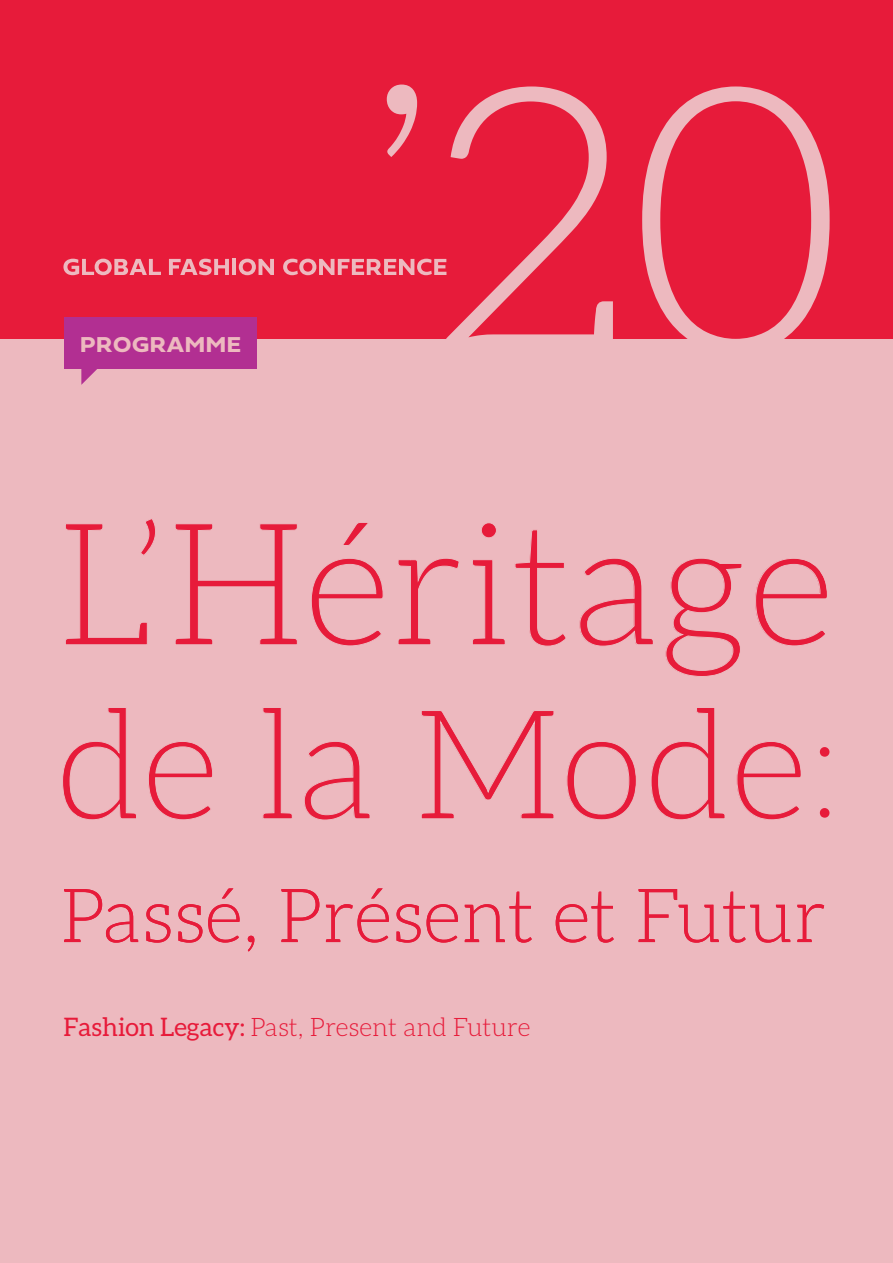
<style>
.page{position:relative;width:893px;height:1263px;background:#edb9bf}
.page>*{position:absolute;margin:0;border:0;box-sizing:border-box;transform-origin:0 0}
.t1{font:300 171px "Aleo";color:#e71b3a}
.t2{font:300 153px "Aleo";color:#e71b3a}
.t3{font:300 75px "Aleo";color:#e71b3a}
.t4{font:300 25.5px "Aleo";color:#e71b3a}
.t5{font:700 22.5px "Fieldwork Hum";letter-spacing:.025em;color:#edb9bf;scale:1.07 1}
.s1{font-weight:400}
</style>
<div class="page">
<div style="left:0;top:0;width:893px;height:339px;background:#e71b3a"></div>
<svg style="left:642px;top:86px;width:188px;height:253px"></svg>
<svg style="left:63px;top:259px;width:98px;height:16px"></svg>
<svg style="left:169px;top:259px;width:60px;height:16px"></svg>
<hr style="left:232px;top:259px;width:4px;height:16px;background:#edb9bf">
<svg style="left:239px;top:259px;width:35px;height:16px"></svg>
<svg style="left:283px;top:85px;width:330px;height:254px"></svg>
<div style="left:65px;top:317px;width:192px;height:52px;background:#b22f92"></div>
<svg style="left:81px;top:369px;width:16px;height:16px"></svg>
<p class="t5" style="left:80px;top:327px;width:152px">PROGRAMME</p>
<h1 class="t1" style="left:57px;top:492px;width:778px">L’Héritage</h1>
<h2 class="t2" style="left:57px;top:682px;width:787px">de la Mode:</h2>
<h3 class="t3" style="left:60px;top:875px;width:767px">Passé, Présent et Futur</h3>
<p class="t4" style="left:64px;top:1013px;width:468px"><span class="s1">Fashion Legacy:</span> Past, Present and Future</p>
</div>
